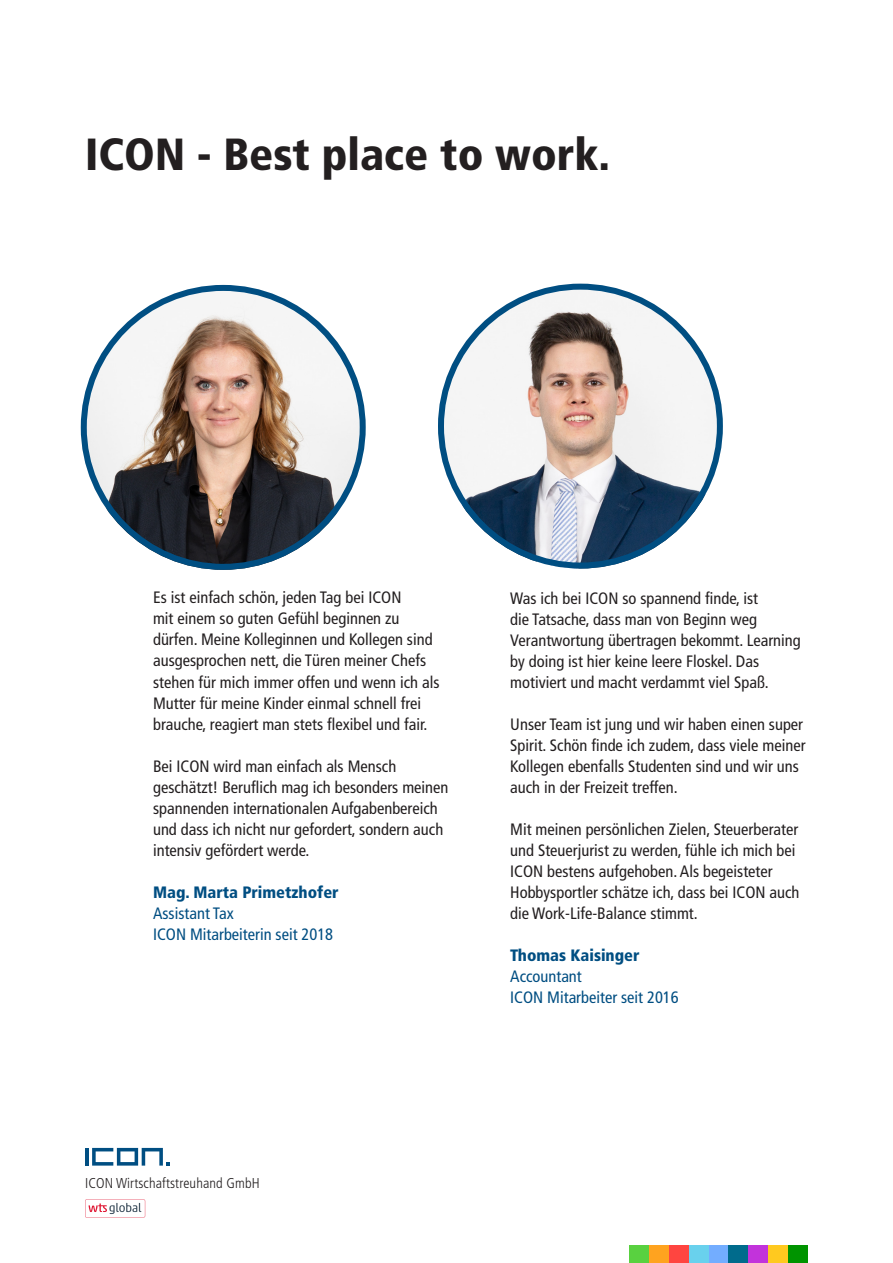
<style>
.page{position:relative;width:893px;height:1263px;background:#fff}
.page>*{position:absolute;margin:0;border:0;box-sizing:border-box;transform-origin:0 0}
.t1{font:900 condensed 45px "Frutiger";color:#231f20}
.t2{font:condensed 16.5px/21px "Frutiger";color:#231f20}
.t3{font:condensed 16.5px/21px "Frutiger";color:#004e82}
.t4{font:900 condensed 16.5px "Frutiger";color:#004e82}
.t5{font:300 condensed 14.25px "Frutiger";letter-spacing:.01em;color:#231f20}
</style>
<div class="page">
<hr style="left:85px;top:1148px;width:4px;height:17px;background:#004e82">
<svg style="left:92px;top:1148px;width:78px;height:17px"></svg>
<svg style="left:85px;top:1199px;width:60px;height:18px"></svg>
<div style="left:629px;top:1246px;width:20px;height:17px;background:#59d140"></div>
<div style="left:649px;top:1246px;width:20px;height:17px;background:#ffa31f"></div>
<div style="left:669px;top:1246px;width:20px;height:17px;background:#ff4540"></div>
<div style="left:689px;top:1246px;width:20px;height:17px;background:#69d1ed"></div>
<div style="left:709px;top:1246px;width:20px;height:17px;background:#73adff"></div>
<div style="left:729px;top:1246px;width:19px;height:17px;background:#006b8c"></div>
<div style="left:768px;top:1246px;width:20px;height:17px;background:#ffc91f"></div>
<div style="left:788px;top:1246px;width:20px;height:17px;background:#009400"></div>
<div style="left:748px;top:1246px;width:20px;height:17px;background:#c233db"></div>
<img style="left:81px;top:285px;width:285px;height:285px;border-radius:142px">
<div style="left:81px;top:285px;width:285px;height:285px;border:6px solid #004e82;border-radius:50%"></div>
<img style="left:438px;top:284px;width:285px;height:284px;border-radius:142px">
<div style="left:438px;top:284px;width:285px;height:284px;border:6px solid #004e82;border-radius:50%"></div>
<h1 class="t1" style="left:85px;top:127px;width:527px">ICON - Best place to work.</h1>
<p class="t2" style="left:153px;top:587px;width:288px">Es ist einfach schön, jeden Tag bei ICON<br>mit einem so guten Gefühl beginnen zu dürfen. Meine Kolleginnen und Kollegen sind ausgesprochen nett, die Türen meiner Chefs stehen für mich immer offen und wenn ich als Mutter für meine Kinder einmal schnell frei brauche, reagiert man stets flexibel und fair.</p>
<p class="t2" style="left:153px;top:755px;width:297px">Bei ICON wird man einfach als Mensch geschätzt! Beruflich mag ich besonders meinen spannenden internationalen Aufgabenbereich und dass ich nicht nur gefordert, sondern auch intensiv gefördert werde.</p>
<p class="t4" style="left:153px;top:882px;width:187px">Mag. Marta Primetzhofer</p>
<p class="t3" style="left:153px;top:902px;width:182px">Assistant Tax<br>ICON Mitarbeiterin seit 2018</p>
<p class="t2" style="left:510px;top:587px;width:292px">Was ich bei ICON so spannend finde, ist<br>die Tatsache, dass man von Beginn weg Verantwortung übertragen bekommt. Learning by doing ist hier keine leere Floskel. Das motiviert und macht verdammt viel Spaß.</p>
<p class="t2" style="left:510px;top:713px;width:297px">Unser Team ist jung und wir haben einen super Spirit. Schön finde ich zudem, dass viele meiner Kollegen ebenfalls Studenten sind und wir uns auch in der Freizeit treffen.</p>
<p class="t2" style="left:510px;top:818px;width:291px">Mit meinen persönlichen Zielen, Steuerberater und Steuerjurist zu werden, fühle ich mich bei ICON bestens aufgehoben. Als begeisteter Hobbysportler schätze ich, dass bei ICON auch die Work-Life-Balance stimmt.</p>
<p class="t4" style="left:510px;top:945px;width:131px">Thomas Kaisinger</p>
<p class="t3" style="left:510px;top:965px;width:170px">Accountant<br>ICON Mitarbeiter seit 2016</p>
<p class="t5" style="left:85px;top:1174px;width:176px">ICON Wirtschaftstreuhand GmbH</p>
</div>
